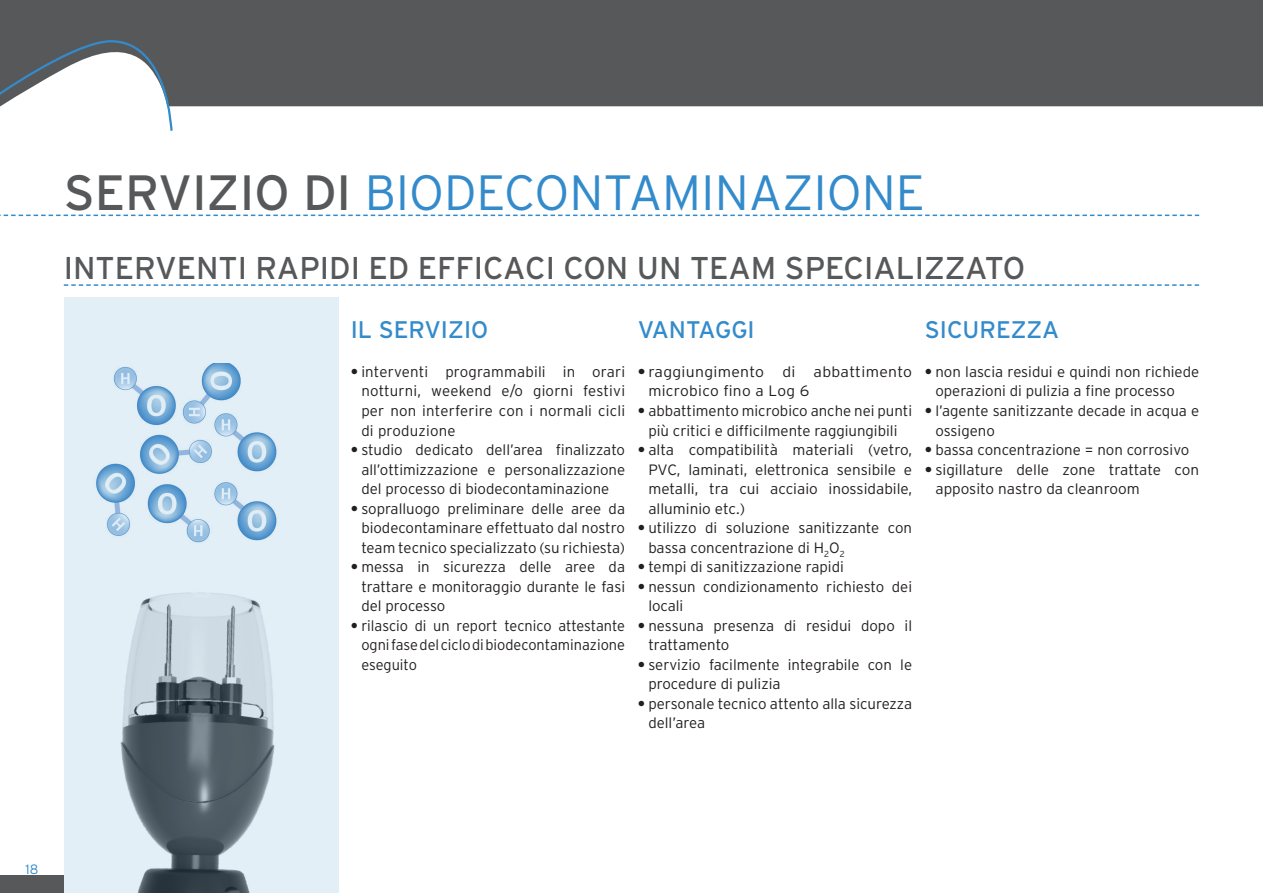
<style>
.page{position:relative;width:1263px;height:893px;background:#fff}
.page>*{position:absolute;margin:0;border:0;box-sizing:border-box;transform-origin:0 0}
._1_titolo_MAIU_filet{font:300 49.5px "Interstate";color:#348bcb}
._2_sottotitolo_MAIU{font:31.5px "Interstate";color:#57585a}
._3_titoletto_MAIU_az{font:24px "Interstate";color:#348bcb}
.t1{font:300 15px/19.5px "Interstate";color:#231f20}
.t2{font:300 15px/19.5px "Interstate";letter-spacing:.02em;color:#231f20;scale:1.05 1}
.n_pag{font:300 13.5px "Interstate";color:#348bcb}
.s1{font-weight:400;color:#57585a}
.s2{font-weight:700}
</style>
<div class="page">
<div style="left:0;top:0;width:1263px;height:106px;background:#57585a"></div>
<svg style="left:0;top:40px;width:174px;height:91px"></svg>
<div style="left:0;top:876px;width:64px;height:17px;background:#57585a"></div>
<svg style="left:0;top:215px;width:1199px;height:1px"></svg>
<svg style="left:64px;top:284px;width:1135px;height:2px"></svg>
<svg style="left:64px;top:298px;width:274px;height:595px;background:#c4d3dd"></svg>
<p class="_1_titolo_MAIU_filet" style="left:64px;top:162px;width:863px"><span class="s1">SERVIZIO DI</span> BIODECONTAMINAZIONE</p>
<p class="_2_sottotitolo_MAIU" style="left:64px;top:249px;width:963px">INTERVENTI RAPIDI ED EFFICACI CON UN TEAM SPECIALIZZATO</p>
<p class="_3_titoletto_MAIU_az" style="left:351px;top:315px;width:139px">IL SERVIZIO</p>
<p class="t1" style="left:361px;top:362px;width:265px;text-align:justify;text-indent:-10px"><span class="s2">•</span> interventi programmabili in orari notturni, weekend e/o giorni festivi per non interferire con i normali cicli di produzione</p>
<p class="t1" style="left:361px;top:440px;width:265px;text-align:justify;text-indent:-10px"><span class="s2">•</span> studio dedicato dell’area finalizzato all’ottimizzazione e personalizzazione del processo di biodecontaminazione</p>
<p class="t1" style="left:361px;top:498px;width:265px;text-align:justify;text-indent:-10px"><span class="s2">•</span> sopralluogo preliminare delle aree da biodecontaminare effettuato dal nostro team tecnico specializzato (su richiesta)</p>
<p class="t1" style="left:361px;top:557px;width:265px;text-align:justify;text-indent:-10px"><span class="s2">•</span> messa in sicurezza delle aree da trattare e monitoraggio durante le fasi del processo</p>
<p class="t1" style="left:361px;top:615px;width:265px;text-align:justify;text-indent:-10px"><span class="s2">•</span> rilascio di un report tecnico attestante ogni fase del ciclo di biodecontaminazione eseguito</p>
<p class="_3_titoletto_MAIU_az" style="left:638px;top:315px;width:118px">VANTAGGI</p>
<p class="t2" style="left:648px;top:362px;width:253px;text-indent:-10px"><span class="s2">•</span> raggiungimento di abbattimento microbico fino a Log 6</p>
<p class="t1" style="left:638px;top:401px;width:276px;text-align:center"><span class="s2">•</span> abbattimento microbico anche nei punti più critici e difficilmente raggiungibili</p>
<p class="t1" style="left:648px;top:440px;width:265px;text-align:justify;text-indent:-10px"><span class="s2">•</span> alta compatibilità materiali (vetro, PVC, laminati, elettronica sensibile e metalli, tra cui acciaio inossidabile, alluminio etc.)</p>
<p class="t1" style="left:648px;top:518px;width:265px;text-indent:-10px"><span class="s2">•</span> utilizzo di soluzione sanitizzante con bassa concentrazione di H<sub>2</sub>O<sub>2</sub></p>
<p class="t1" style="left:638px;top:557px;width:207px"><span class="s2">•</span> tempi di sanitizzazione rapidi</p>
<p class="t1" style="left:648px;top:576px;width:265px;text-indent:-10px"><span class="s2">•</span> nessun condizionamento richiesto dei locali</p>
<p class="t1" style="left:648px;top:615px;width:265px;text-indent:-10px"><span class="s2">•</span> nessuna presenza di residui dopo il trattamento</p>
<p class="t1" style="left:648px;top:654px;width:265px;text-indent:-10px"><span class="s2">•</span> servizio facilmente integrabile con le procedure di pulizia</p>
<p class="t1" style="left:648px;top:693px;width:265px;text-indent:-10px"><span class="s2">•</span> personale tecnico attento alla sicurezza dell’area</p>
<p class="_3_titoletto_MAIU_az" style="left:925px;top:315px;width:136px">SICUREZZA</p>
<p class="t1" style="left:935px;top:362px;width:265px;text-indent:-10px"><span class="s2">•</span> non lascia residui e quindi non richiede operazioni di pulizia a fine processo</p>
<p class="t1" style="left:935px;top:401px;width:265px;text-indent:-10px"><span class="s2">•</span> l’agente sanitizzante decade in acqua e ossigeno</p>
<p class="t1" style="left:925px;top:440px;width:266px"><span class="s2">•</span> bassa concentrazione = non corrosivo</p>
<p class="t1" style="left:935px;top:459px;width:265px;text-indent:-10px"><span class="s2">•</span> sigillature delle zone trattate con apposito nastro da cleanroom</p>
<p class="n_pag" style="left:25px;top:861px;width:14px">18</p>
</div>
